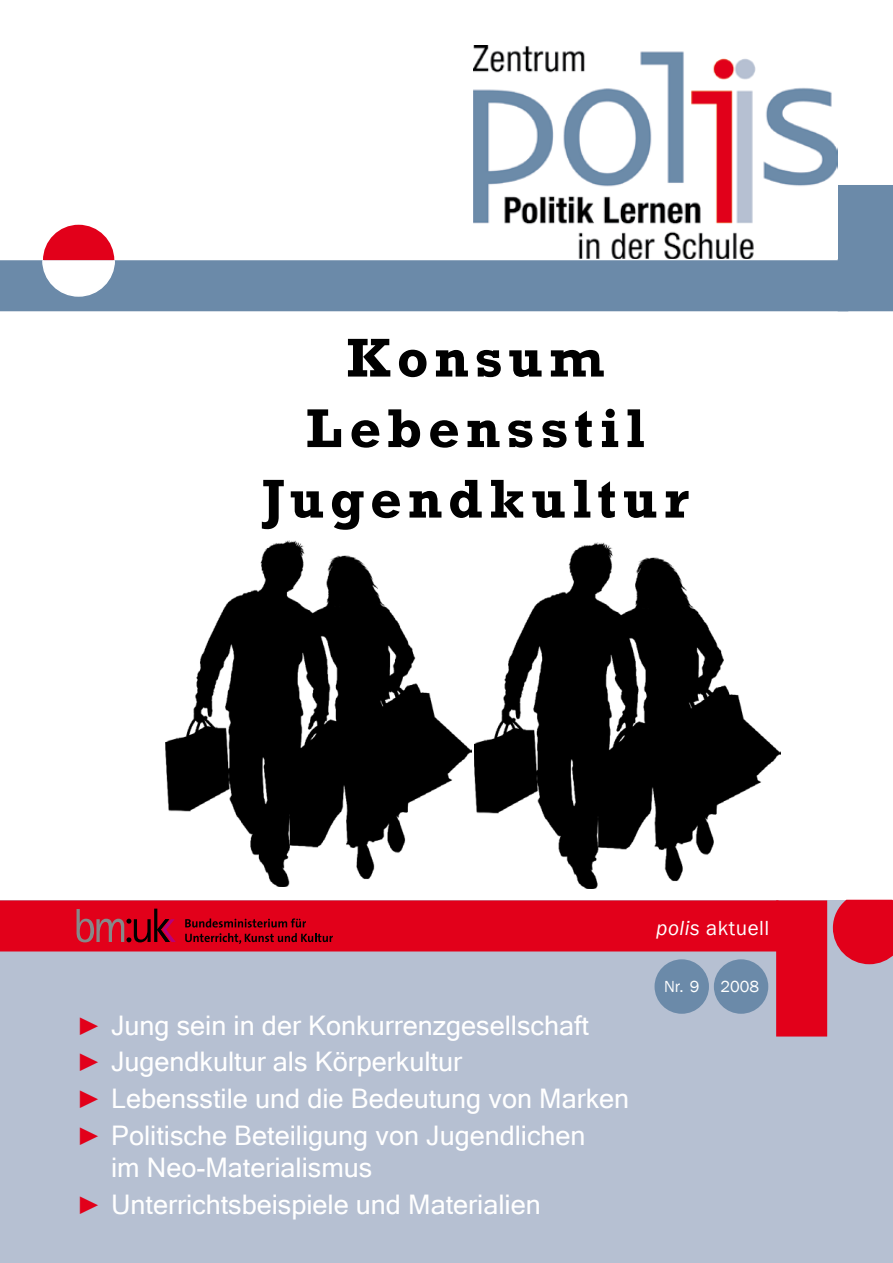
<style>
.page{position:relative;width:893px;height:1263px;background:#fff}
.page>*{position:absolute;margin:0;border:0;box-sizing:border-box;transform-origin:0 0}
.t1{font:700 55.5px/70.5px "Rockwell";letter-spacing:.105em;color:#000;text-align:center}
.t2{font:27px/36.6px "Microsoft Sans Serif";color:#fff}
.t3{font:21px "Franklin Gothic";letter-spacing:.025em;color:#fff}
.t4{font:16.5px "Franklin Gothic";color:#fff}
.s1{font-style:italic}
.s2{font-family:"Franklin Gothic";font-size:25.5px;color:#e2001a}
</style>
<div class="page">
<div style="left:0;top:900px;width:893px;height:363px;background:#b6c0d2"></div>
<svg style="left:832px;top:899px;width:61px;height:66px"></svg>
<div style="left:777px;top:901px;width:49px;height:135px;background:#e2001a"></div>
<div style="left:776px;top:900px;width:51px;height:136px;border:2px solid #e2001a"></div>
<div style="left:714px;top:959px;width:54px;height:55px;background:#6b8aa9;border-radius:50%"></div>
<div style="left:654px;top:959px;width:55px;height:55px;background:#6b8aa9;border-radius:50%"></div>
<img style="left:473px;top:46px;width:365px;height:139px">
<svg style="left:0;top:900px;width:778px;height:51px"></svg>
<svg style="left:0;top:185px;width:893px;height:126px"></svg>
<img style="left:165px;top:540px;width:307px;height:346px">
<img style="left:474px;top:542px;width:306px;height:346px">
<h1 class="t1" style="left:262px;top:323px;width:428px">Konsum<br>Lebensstil<br>Jugendkultur</h1>
<p class="t3" style="left:656px;top:915px;width:115px"><span class="s1">polis</span> aktuell</p>
<p class="t2" style="left:77px;top:1007px;width:554px"><span class="s2">►</span> Jung sein in der Konkurrenzgesellschaft<br><span class="s2">►</span> Jugendkultur als Körperkultur<br><span class="s2">►</span> Lebensstile und die Bedeutung von Marken <span class="s2">►</span> Politische Beteiligung von Jugendlichen</p>
<p class="t2" style="left:77px;top:1149px;width:466px;text-indent:34px">im Neo-Materialismus<br><span class="s2">►</span> Unterrichtsbeispiele und Materialien</p>
<p class="t4" style="left:664px;top:976px;width:37px">Nr. 9</p>
<p class="t4" style="left:720px;top:976px;width:40px">2008</p>
</div>
